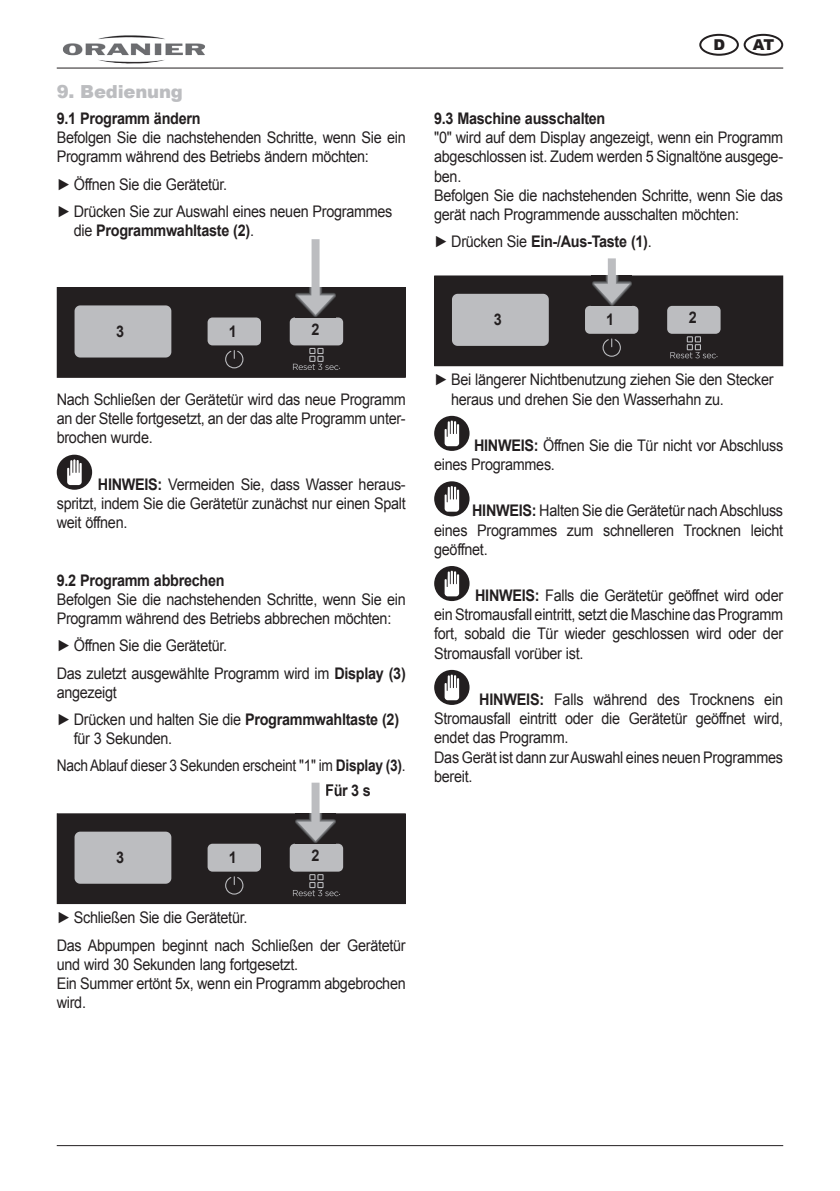
<style>
.page{position:relative;width:840px;height:1191px;background:#fff}
.page>*{position:absolute;margin:0;border:0;box-sizing:border-box;transform-origin:0 0}
.t1{font:900 18px "Arial";letter-spacing:-.01em;color:#bcbdc0}
.t2{font:16px/19.2px "Arial";letter-spacing:-.02em;color:#231f20;scale:.9 1}
.t3{font:700 16px "Arial";letter-spacing:-.02em;color:#231f20;scale:.9 1}
.t4{font:900 15px "Arial";color:#231f20}
.s1{font-weight:400}
.s2{font-weight:700}
</style>
<div class="page">
<img style="left:63px;top:35px;width:142px;height:28px">
<hr style="left:57px;top:68px;width:725px;height:1px;background:#231f20">
<hr style="left:57px;top:1145px;width:725px;height:1px;background:#231f20">
<div style="left:743px;top:34px;width:39px;height:22px;border:2px solid #231f20;border-radius:50%"></div>
<div style="left:699px;top:34px;width:39px;height:22px;border:2px solid #231f20;border-radius:50%"></div>
<img style="left:319px;top:239px;width:1px;height:48px">
<div style="left:311px;top:239px;width:8px;height:64px;background:#bcbdc0"></div>
<svg style="left:57px;top:287px;width:348px;height:91px;background:#4d4a4c"></svg>
<div style="left:57px;top:455px;width:35px;height:35px;background:#231f20;border-radius:50%"></div>
<svg style="left:67px;top:459px;width:15px;height:26px"></svg>
<img style="left:319px;top:782px;width:1px;height:31px">
<svg style="left:326px;top:784px;width:9px;height:12px"></svg>
<div style="left:311px;top:782px;width:8px;height:47px;background:#bcbdc0"></div>
<svg style="left:57px;top:813px;width:348px;height:91px;background:#4d4b4c"></svg>
<img style="left:615px;top:258px;width:1px;height:17px">
<div style="left:607px;top:258px;width:8px;height:33px;background:#bcbdc0"></div>
<svg style="left:434px;top:275px;width:348px;height:91px;background:#4e4b4d"></svg>
<div style="left:434px;top:416px;width:35px;height:35px;background:#231f20;border-radius:50%"></div>
<svg style="left:444px;top:420px;width:15px;height:26px"></svg>
<div style="left:434px;top:481px;width:35px;height:35px;background:#231f20;border-radius:50%"></div>
<svg style="left:444px;top:486px;width:15px;height:26px"></svg>
<div style="left:434px;top:566px;width:35px;height:35px;background:#231f20;border-radius:50%"></div>
<svg style="left:444px;top:570px;width:15px;height:26px"></svg>
<div style="left:434px;top:670px;width:35px;height:35px;background:#231f20;border-radius:50%"></div>
<svg style="left:444px;top:674px;width:15px;height:26px"></svg>
<p class="t1" style="left:57px;top:78px;width:128px">9. Bedienung</p>
<p class="t3" style="left:57px;top:108px;width:161px">9.1 Programm ändern</p>
<p class="t2" style="left:57px;top:128px;width:389px">Befolgen Sie die nachstehenden Schritte, wenn Sie ein<br>Programm während des Betriebs ändern möchten:</p>
<p class="t2" style="left:57px;top:170px;width:374px;line-height:27.2px">► Öffnen Sie die Gerätetür.<br>► Drücken Sie zur Auswahl eines neuen Programmes</p>
<p class="t3" style="left:74px;top:220px;width:202px"><span class="s1">die</span> Programmwahltaste (2)<span class="s1">.</span></p>
<p class="t3" style="left:116px;top:320px;width:10px">3</p>
<p class="t3" style="left:228px;top:320px;width:10px">1</p>
<p class="t3" style="left:311px;top:319px;width:10px">2</p>
<p class="t2" style="left:57px;top:390px;width:389px;text-align:justify">Nach Schließen der Gerätetür wird das neue Programm an der Stelle fortgesetzt, an der das alte Programm unter&shy;brochen wurde.</p>
<p class="t2" style="left:57px;top:475px;width:389px;text-align:justify;text-indent:41px"><span class="s2">HINWEIS:</span> Vermeiden Sie, dass Wasser heraus&shy;spritzt, indem Sie die Gerätetür zunächst nur einen Spalt weit öffnen.</p>
<p class="t3" style="left:57px;top:569px;width:188px">9.2 Programm abbrechen</p>
<p class="t2" style="left:57px;top:590px;width:389px">Befolgen Sie die nachstehenden Schritte, wenn Sie ein<br>Programm während des Betriebs abbrechen möchten:</p>
<p class="t2" style="left:57px;top:632px;width:389px;line-height:27.2px">► Öffnen Sie die Gerätetür.<br>Das zuletzt ausgewählte Programm wird im <span class="s2">Display (3)</span></p>
<p class="t2" style="left:57px;top:679px;width:382px;line-height:27.2px">angezeigt<br>► Drücken und halten Sie die <span class="s2">Programmwahltaste (2)</span></p>
<p class="t2" style="left:57px;top:725px;width:389px;line-height:27.2px;text-indent:17px">für 3 Sekunden.<br>Nach Ablauf dieser 3 Sekunden erscheint "1" im <span class="s2">Display (3)</span>.</p>
<p class="t3" style="left:325px;top:779px;width:52px">Für 3 s</p>
<p class="t3" style="left:116px;top:846px;width:10px">3</p>
<p class="t3" style="left:228px;top:846px;width:10px">1</p>
<p class="t3" style="left:311px;top:845px;width:10px">2</p>
<p class="t2" style="left:57px;top:904px;width:389px;line-height:27.2px">► Schließen Sie die Gerätetür.<br>Das Abpumpen beginnt nach Schließen der Gerätetür</p>
<p class="t2" style="left:57px;top:954px;width:389px">und wird 30 Sekunden lang fortgesetzt.<br>Ein Summer ertönt 5x, wenn ein Programm abgebrochen wird.</p>
<p class="t4" style="left:713px;top:34px;width:13px">D</p>
<p class="t4" style="left:752px;top:34px;width:23px">AT</p>
<p class="t3" style="left:434px;top:108px;width:192px">9.3 Maschine ausschalten</p>
<p class="t2" style="left:434px;top:128px;width:389px">"0" wird auf dem Display angezeigt, wenn ein Programm abgeschlossen ist. Zudem werden 5 Signaltöne ausgege&shy;ben.<br>Befolgen Sie die nachstehenden Schritte, wenn Sie das gerät nach Programmende ausschalten möchten:</p>
<p class="t3" style="left:434px;top:231px;width:243px"><span class="s1">► Drücken Sie</span> Ein-/Aus-Taste (1)<span class="s1">.</span></p>
<p class="t3" style="left:493px;top:309px;width:10px">3</p>
<p class="t3" style="left:605px;top:309px;width:10px">1</p>
<p class="t3" style="left:688px;top:307px;width:10px">2</p>
<p class="t2" style="left:451px;top:370px;width:359px;text-indent:-17px">► Bei längerer Nichtbenutzung ziehen Sie den Stecker heraus und drehen Sie den Wasserhahn zu.</p>
<p class="t2" style="left:434px;top:436px;width:389px;text-indent:40px"><span class="s2">HINWEIS:</span> Öffnen Sie die Tür nicht vor Abschluss eines Programmes.</p>
<p class="t2" style="left:434px;top:501px;width:389px;text-align:justify;text-indent:38px"><span class="s2">HINWEIS:</span> Halten Sie die Gerätetür nach Abschluss eines Programmes zum schnelleren Trocknen leicht geöffnet.</p>
<p class="t2" style="left:434px;top:586px;width:389px;text-align:justify;text-indent:41px"><span class="s2">HINWEIS:</span> Falls die Gerätetür geöffnet wird oder ein Stromausfall eintritt, setzt die Maschine das Programm fort, sobald die Tür wieder geschlossen wird oder der Stromausfall vorüber ist.</p>
<p class="t2" style="left:434px;top:690px;width:389px;text-indent:45px"><span class="s2">HINWEIS:</span> Falls während des Trocknens ein Stromausfall eintritt oder die Gerätetür geöffnet wird, endet das Programm.<br>Das Gerät ist dann zur Auswahl eines neuen Programmes bereit.</p>
</div>
